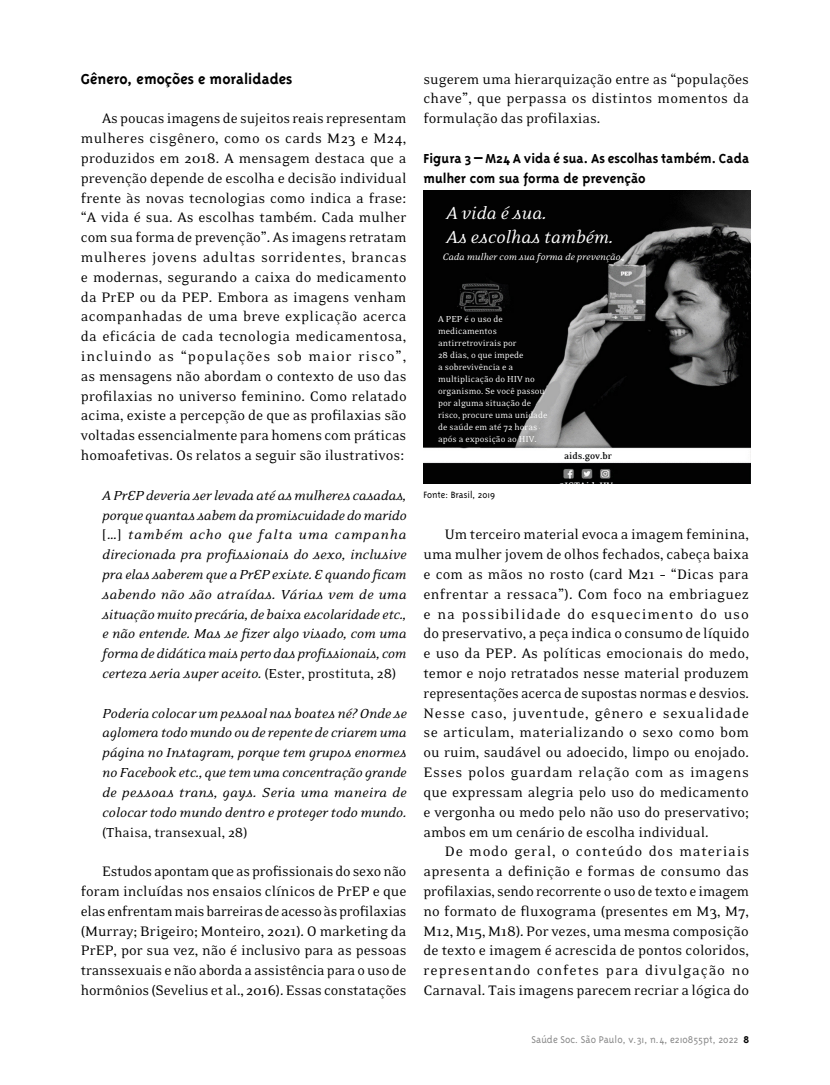
<style>
.page{position:relative;width:830px;height:1085px;background:#fff}
.page>*{position:absolute;margin:0;border:0;box-sizing:border-box;transform-origin:0 0}
.t1{font:italic 19.95px/23.9px "Eidetic Neo";color:#fff}
.t2{font:700 16.5px "Triplex";color:#000}
.t3{font:15.75px/19.8px "Eidetic Neo";color:#000;text-align:justify}
.t4{font:italic 15px/19.8px "Eidetic Neo";color:#000;text-align:justify}
.t5{font:700 15px/19.8px "Triplex";color:#000}
.t6{font:15px "Eidetic Neo";color:#000}
.t7{font:300 11.25px "Triplex";color:#878787}
.t8{font:italic 10.8px "Eidetic Neo";color:#fff}
.t9{font:700 10.8px "Eidetic Neo";color:#010202}
.t10{font:700 10.8px "Eidetic Neo";color:#fff}
.t11{font:300 10.5px "Triplex";color:#000}
.t12{font:9.9px/12px "Eidetic Neo";color:#fff}
.s1{font-style:normal}
.s2{font-weight:700;color:#000}
</style>
<div class="page">
<img style="left:423px;top:190px;width:327px;height:294px">
<hr style="left:553px;top:480px;width:74px;height:4px;background:#010202">
<div style="left:546px;top:449px;width:65px;height:12px;background:#fff"></div>
<p class="t2" style="left:81px;top:69px;width:213px">Gênero, emoções e moralidades</p>
<p class="t3" style="left:81px;top:109px;width:327px;text-indent:21px">As poucas imagens de sujeitos reais representam mulheres cisgênero, como os cards M23 e M24, produzidos em 2018. A mensagem destaca que a prevenção depende de escolha e decisão individual frente às novas tecnologias como indica a frase: “A vida é sua. As escolhas também. Cada mulher com sua forma de prevenção”. As imagens retratam mulheres jovens adultas sorridentes, brancas e modernas, segurando a caixa do medicamento da PrEP ou da PEP. Embora as imagens venham acompanhadas de uma breve explicação acerca da eficácia de cada tecnologia medicamentosa, incluindo as “populações sob maior risco”, as mensagens não abordam o contexto de uso das profilaxias no universo feminino. Como relatado acima, existe a percepção de que as profilaxias são voltadas essencialmente para homens com práticas homoafetivas. Os relatos a seguir são ilustrativos:</p>
<p class="t4" style="left:102px;top:485px;width:306px">A PrEP deveria ser levada até as mulheres casadas, porque quantas sabem da promiscuidade do marido <span class="s1">[…]</span> também acho que falta uma campanha direcionada pra profissionais do sexo, inclusive pra elas saberem que a PrEP existe. E quando ficam sabendo não são atraídas. Várias vem de uma situação muito precária, de baixa escolaridade etc., e não entende. Mas se fizer algo visado, com uma forma de didática mais perto das profissionais, com certeza seria super aceito. <span class="s1">(Ester, prostituta, 28)</span></p>
<p class="t4" style="left:102px;top:703px;width:306px">Poderia colocar um pessoal nas boates né? Onde se aglomera todo mundo ou de repente de criarem uma página no Instagram, porque tem grupos enormes no Facebook etc., que tem uma concentração grande de pessoas trans, gays. Seria uma maneira de colocar todo mundo dentro e proteger todo mundo.</p>
<p class="t6" style="left:102px;top:824px;width:147px">(Thaisa, transexual, 28)</p>
<p class="t3" style="left:81px;top:861px;width:327px;text-indent:21px">Estudos apontam que as profissionais do sexo não foram incluídas nos ensaios clínicos de PrEP e que elas enfrentam mais barreiras de acesso às profilaxias (Murray; Brigeiro; Monteiro, 2021). O marketing da PrEP, por sua vez, não é inclusivo para as pessoas transsexuais e não aborda a assistência para o uso de hormônios (Sevelius et al., 2016). Essas constatações</p>
<p class="t3" style="left:423px;top:69px;width:327px">sugerem uma hierarquização entre as “populações chave”, que perpassa os distintos momentos da formulação das profilaxias.</p>
<p class="t5" style="left:423px;top:148px;width:327px">Figura 3 – M24 A vida é sua. As escolhas também. Cada mulher com sua forma de prevenção</p>
<p class="t1" style="left:446px;top:203px;width:168px">A vida é sua.<br>As escolhas também.</p>
<p class="t8" style="left:442px;top:252px;width:182px">Cada mulher com sua forma de prevenção.</p>
<p class="t12" style="left:438px;top:313px;width:111px">A PEP é o uso de medicamentos antirretrovirais por<br>28 dias, o que impede<br>a sobrevivência e a multiplicação do HIV no organismo. Se você passou por alguma situação de risco, procure uma unidade de saúde em até 72 horas após a exposição ao HIV.</p>
<p class="t9" style="left:564px;top:450px;width:49px">aids.gov.br</p>
<p class="t10" style="left:557px;top:480px;width:57px">@ISTAidsHV</p>
<p class="t11" style="left:423px;top:488px;width:73px">Fonte: Brasil, 2019</p>
<p class="t3" style="left:423px;top:525px;width:327px;text-indent:21px">Um terceiro material evoca a imagem feminina, uma mulher jovem de olhos fechados, cabeça baixa e com as mãos no rosto (card M21 – “Dicas para enfrentar a ressaca”). Com foco na embriaguez e na possibilidade do esquecimento do uso do preservativo, a peça indica o consumo de líquido e uso da PEP. As políticas emocionais do medo, temor e nojo retratados nesse material produzem representações acerca de supostas normas e desvios.<br>Nesse caso, juventude, gênero e sexualidade se articulam, materializando o sexo como bom ou ruim, saudável ou adoecido, limpo ou enojado.<br>Esses polos guardam relação com as imagens que expressam alegria pelo uso do medicamento e vergonha ou medo pelo não uso do preservativo; ambos em um cenário de escolha individual.</p>
<p class="t3" style="left:423px;top:842px;width:327px;text-indent:21px">De modo geral, o conteúdo dos materiais apresenta a definição e formas de consumo das profilaxias, sendo recorrente o uso de texto e imagem no formato de fluxograma (presentes em M3, M7, M12, M15, M18). Por vezes, uma mesma composição de texto e imagem é acrescida de pontos coloridos, representando confetes para divulgação no Carnaval. Tais imagens parecem recriar a lógica do</p>
<p class="t7" style="left:531px;top:1033px;width:219px">Saúde Soc. São Paulo, v.31, n.4, e210855pt, 2022 <span class="s2">8</span></p>
</div>
